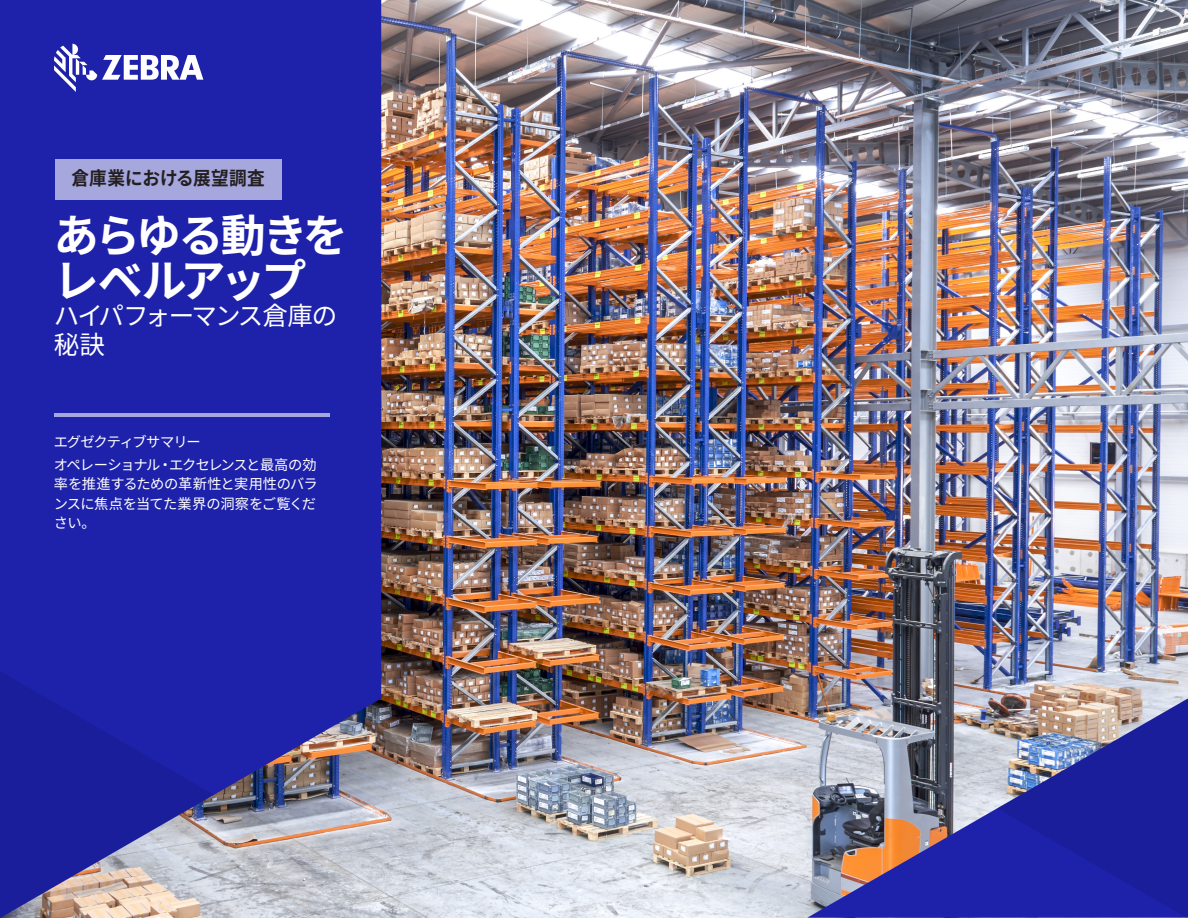
<style>
.page{position:relative;width:1188px;height:918px;background:#fff}
.page>*{position:absolute;margin:0;border:0;box-sizing:border-box;transform-origin:0 0}
.Body{font:700 45px/45px "Noto Sans JP";letter-spacing:-.085em;color:#fff}
.Body-2{font:25.5px/28.5px "Noto Sans JP";letter-spacing:-.07em;color:#fff}
.Body_copy{font:700 18.75px "Noto Sans JP";color:#231f20;scale:.94 1}
.Body-3{font:14.25px/19.5px "Noto Sans JP";letter-spacing:-.035em;color:#fff;text-align:justify}
.Body-4{font:14.25px "Noto Sans JP";letter-spacing:-.075em;color:#fff}
</style>
<div class="page">
<img style="left:381px;top:0;width:807px;height:918px">
<div style="left:0;top:0;width:381px;height:665px;background:#1e22aa"></div>
<svg style="left:0;top:665px;width:381px;height:253px;background:#5e5da8"></svg>
<img style="left:807px;top:698px;width:26px;height:220px">
<img style="left:833px;top:698px;width:355px;height:220px">
<svg style="left:54px;top:44px;width:149px;height:48px"></svg>
<div style="left:55px;top:159px;width:227px;height:41px;background:#a5a7dd"></div>
<hr style="left:55px;top:413px;width:275px;height:3px;background:#a5a7dd">
<p class="Body_copy" style="left:71px;top:168px;width:207px">倉庫業における展望調査</p>
<p class="Body" style="left:54px;top:214px;width:295px">あらゆる動きをレベルアップ</p>
<p class="Body-2" style="left:54px;top:302px;width:285px">ハイパフォーマンス倉庫の秘訣</p>
<p class="Body-4" style="left:54px;top:434px;width:148px">エグゼクティブサマリー</p>
<p class="Body-3" style="left:54px;top:455px;width:265px">オペレーショナル・エクセレンスと最高の効率を推進するための革新性と実用性のバランスに焦点を当てた業界の洞察をご覧ください。</p>
</div>
